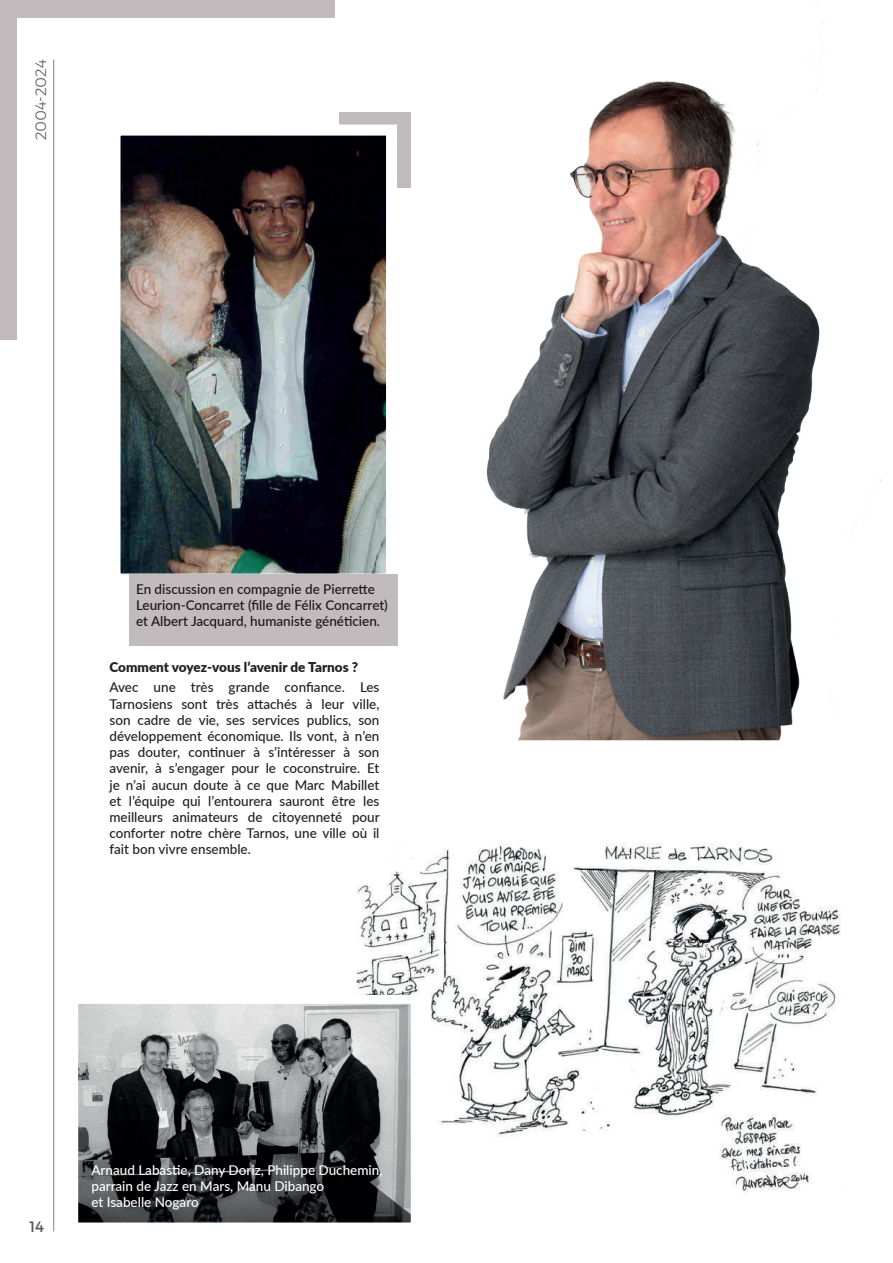
<style>
.page{position:relative;width:893px;height:1263px;background:#fff}
.page>*{position:absolute;margin:0;border:0;box-sizing:border-box;transform-origin:0 0}
.t1{font:300 15px "Montserrat";color:#57585a}
.t2{font:15px "Montserrat";color:#57585a}
.t3{font:500 13.5px/16.2px "Lato";color:#231f20;text-align:justify}
.t4{font:500 13.5px/16.2px "Lato";color:#fff}
.t5{font:900 13.5px "Lato";color:#231f20}
</style>
<div class="page">
<div style="left:0;top:0;width:334px;height:339px;background:#c1bbbe"></div>
<div style="left:18px;top:19px;width:875px;height:1225px;background:#fff"></div>
<hr style="left:53px;top:60px;width:1px;height:1171px;background:#808285">
<svg style="left:339px;top:112px;width:21px;height:13px"></svg>
<img style="left:356px;top:843px;width:485px;height:349px">
<img style="left:360px;top:4px;width:521px;height:736px">
<img style="left:121px;top:137px;width:264px;height:436px">
<div style="left:109px;top:125px;width:288px;height:460px;border:11px solid #fff"></div>
<img style="left:79px;top:1005px;width:331px;height:216px">
<div style="left:69px;top:995px;width:351px;height:236px;border:9px solid #fff"></div>
<div style="left:129px;top:574px;width:268px;height:71px;background:#c1bbbe"></div>
<p class="t1" style="left:29px;top:140px;width:82px;rotate:-90deg">2004-2024</p>
<p class="t3" style="left:136px;top:580px;width:253px;text-align:left">En discussion en compagnie de Pierrette<br>Leurion-Concarret (fille de Félix Concarret) et Albert Jacquard, humaniste généticien.</p>
<p class="t5" style="left:109px;top:657px;width:250px">Comment voyez-vous l’avenir de Tarnos ?</p>
<p class="t3" style="left:109px;top:679px;width:272px">Avec une très grande confiance. Les Tarnosiens sont très attachés à leur ville, son cadre de vie, ses services publics, son développement économique. Ils vont, à n’en pas douter, continuer à s’intéresser à son avenir, à s’engager pour le coconstruire. Et je n’ai aucun doute à ce que Marc Mabillet et l’équipe qui l’entourera sauront être les meilleurs animateurs de citoyenneté pour conforter notre chère Tarnos, une ville où il fait bon vivre ensemble.</p>
<p class="t2" style="left:29px;top:1214px;width:16px">14</p>
<p class="t4" style="left:91px;top:1161px;width:293px">Arnaud Labastie, Dany Doriz, Philippe Duchemin, parrain de Jazz en Mars, Manu Dibango<br>et Isabelle Nogaro</p>
</div>
